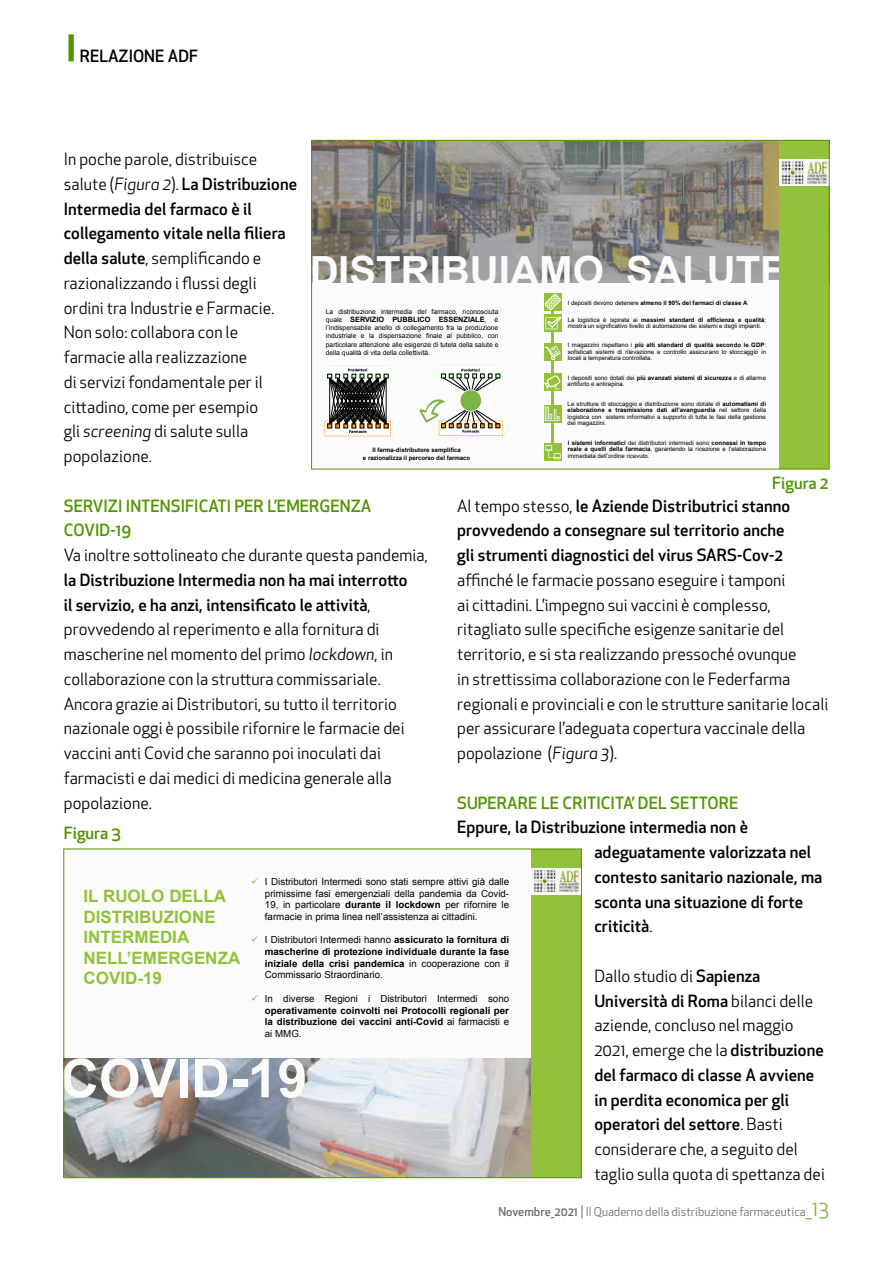
<style>
.page{position:relative;width:893px;height:1263px;background:#fff}
.page>*{position:absolute;margin:0;border:0;box-sizing:border-box;transform-origin:0 0}
.t1{font:700 53.55px "Arial";color:#fbfbfb}
.t2{font:700 40.2px "Arial";color:#fbfbfb}
.t3{font:700 17.1px "Arial";color:#92c23a}
.t4{font:700 16.95px/20.4px "Arial";color:#92c23a}
.t5{font:700 16.95px "Arial";color:#92c23a}
.t6{font:16.5px/24.8px "Apex New";letter-spacing:.005em;color:#000}
.t7{font:500 16.5px/24.8px "Apex New";letter-spacing:.005em;color:#000}
.t8{font:500 16.5px/24.8px "Apex New";letter-spacing:.005em;color:#519401}
.t9{font:12px "Apex New";color:#706f6f}
.t10{font:700 9.75px/11.7px "Arial";color:#000;text-align:justify}
.t11{font:9.75px/11.7px "Arial";color:#000;text-align:justify}
.t12{font:700 7.35px "Arial";color:#000}
.t13{font:6.75px/8.1px "Arial";color:#000;text-align:justify}
.t14{font:6px/6.6px "Arial";color:#000;text-align:justify}
.t15{font:700 6px/7.4px "Arial";color:#000;text-align:center}
.s1{font-style:italic}
.s2{font-weight:500}
.s3{font-weight:400}
.s4{font-weight:700}
.s5{font-style:inherit}
.s6{font-weight:400;font-size:6.75px}
.s7{color:#92c23a}
.s8{font-size:13.5px}
.s9{font-size:21px;color:#85b44d}
</style>
<div class="page">
<div style="left:312px;top:140px;width:517px;height:329px;background:#fbfbfb"></div>
<hr style="left:552px;top:297px;width:2px;height:164px;background:#92c23a">
<img style="left:313px;top:142px;width:466px;height:141px">
<svg style="left:325px;top:366px;width:66px;height:70px"></svg>
<hr style="left:386px;top:378px;width:1px;height:46px;background:#000">
<div style="left:544px;top:293px;width:17px;height:18px;background:#92c23a"></div>
<svg style="left:544px;top:315px;width:17px;height:17px"></svg>
<div style="left:544px;top:343px;width:17px;height:18px;background:#92c23a"></div>
<svg style="left:544px;top:374px;width:17px;height:17px"></svg>
<svg style="left:544px;top:405px;width:17px;height:17px"></svg>
<svg style="left:544px;top:444px;width:17px;height:17px"></svg>
<svg style="left:419px;top:366px;width:84px;height:70px"></svg>
<svg style="left:545px;top:294px;width:16px;height:16px"></svg>
<svg style="left:545px;top:316px;width:17px;height:13px"></svg>
<svg style="left:545px;top:345px;width:16px;height:15px"></svg>
<svg style="left:544px;top:375px;width:16px;height:14px"></svg>
<svg style="left:545px;top:405px;width:15px;height:16px"></svg>
<svg style="left:545px;top:445px;width:16px;height:14px"></svg>
<div style="left:779px;top:140px;width:50px;height:329px;background:#92c23a"></div>
<img style="left:779px;top:159px;width:48px;height:27px">
<div style="left:64px;top:849px;width:517px;height:329px;background:#fbfbfb"></div>
<img style="left:66px;top:1059px;width:465px;height:117px">
<div style="left:531px;top:849px;width:50px;height:329px;background:#92c23a"></div>
<img style="left:531px;top:868px;width:49px;height:26px">
<p class="t7" style="left:68px;top:43px;width:132px"><sup>|</sup> RELAZIONE ADF</p>
<p class="t6" style="left:64px;top:147px;width:235px">In poche parole, distribuisce salute (<span class="s1">Figura 2</span>). <span class="s2">La Distribuzione<br>Intermedia del farmaco è il collegamento vitale nella filiera della salute</span>, semplificando e razionalizzando i flussi degli ordini tra Industrie e Farmacie.<br>Non solo: collabora con le farmacie alla realizzazione<br>di servizi fondamentale per il cittadino, come per esempio<br>gli <span class="s1">screening</span> di salute sulla popolazione.</p>
<p class="t8" style="left:64px;top:493px;width:309px">SERVIZI INTENSIFICATI PER L’EMERGENZA<br>COVID-19</p>
<p class="t6" style="left:64px;top:543px;width:366px">Va inoltre sottolineato che durante questa pandemia,</p>
<p class="t6" style="left:64px;top:567px;width:345px"><span class="s2">la Distribuzione Intermedia non ha mai interrotto il servizio, e ha anzi, intensificato le attività</span>, provvedendo al reperimento e alla fornitura di mascherine nel momento del primo <span class="s1">lockdown</span>, in collaborazione con la struttura commissariale.<br>Ancora grazie ai Distributori, su tutto il territorio nazionale oggi è possibile rifornire le farmacie dei vaccini anti Covid che saranno poi inoculati dai farmacisti e dai medici di medicina generale alla popolazione.</p>
<h2 class="t2" style="left:309px;top:244px;width:479px">DISTRIBUIAMO SALUTE</h2>
<p class="t15" style="left:568px;top:300px;width:181px"><span class="s3">I depositi devono detenere</span> almeno il 90% dei farmaci di classe A</p>
<p class="t14" style="left:568px;top:316px;width:200px">La logistica è ispirata ai <span class="s4">massimi standard di efficienza e qualità</span>; mostra un significativo livello di automazione dei sistemi e degli impianti.</p>
<p class="t14" style="left:568px;top:342px;width:200px">I magazzini rispettano i <span class="s4">più alti standard di qualità secondo le GDP</span>: sofisticati sistemi di rilevazione e controllo assicurano lo stoccaggio in locali a temperatura controllata.</p>
<p class="t14" style="left:568px;top:374px;width:200px">I depositi sono dotati dei <span class="s4">più avanzati sistemi di sicurezza</span> e di allarme antifurto e antirapina.</p>
<p class="t14" style="left:568px;top:400px;width:200px">Le strutture di stoccaggio e distribuzione sono dotate di <span class="s4">automatismi di elaborazione e trasmissione dati</span> <span class="s4">all’avanguardia</span> nel settore della logistica con sistemi informativi a supporto di tutte le fasi della gestione dei magazzini.</p>
<p class="t14" style="left:568px;top:439px;width:200px"><span class="s4">I sistemi informatici</span> dei distributori intermedi sono <span class="s4">connessi in tempo reale a quelli della farmacia</span>, garantendo la ricezione e <span class="s5">l’elaborazione </span>immediata <span class="s5">dell’ordine</span> ricevuto.</p>
<p class="t13" style="left:326px;top:307px;width:174px">La distribuzione intermedia del farmaco, riconosciuta</p>
<p class="t12" style="left:326px;top:315px;width:174px"><span class="s6">quale</span> SERVIZIO PUBBLICO ESSENZIALE<span class="s3">,</span> <span class="s6">è</span></p>
<p class="t13" style="left:326px;top:324px;width:174px"><span class="s5">l’indispensabile</span> anello di collegamento fra la produzione industriale e la dispensazione finale al pubblico, con particolare attenzione alle esigenze di tutela della salute e della qualità di vita della collettività.</p>
<p class="t15" style="left:363px;top:447px;width:109px">Il farma-distributore semplifica<br>e razionalizza il percorso del farmaco</p>
<p class="t8" style="left:772px;top:470px;width:58px">Figura 2</p>
<p class="t7" style="left:457px;top:493px;width:335px"><span class="s3">Al tempo stesso,</span> le Aziende Distributrici stanno provvedendo a consegnare sul territorio anche gli strumenti diagnostici del virus SARS-Cov-2</p>
<p class="t6" style="left:457px;top:567px;width:373px">affinché le farmacie possano eseguire i tamponi<br>ai cittadini. L’impegno sui vaccini è complesso, ritagliato sulle specifiche esigenze sanitarie del territorio, e si sta realizzando pressoché ovunque<br>in strettissima collaborazione con le Federfarma regionali e provinciali e con le strutture sanitarie locali per assicurare l’adeguata copertura vaccinale della popolazione (<span class="s1">Figura 3</span>).</p>
<p class="t8" style="left:457px;top:790px;width:283px">SUPERARE LE CRITICITA’ DEL SETTORE</p>
<p class="t7" style="left:594px;top:815px;width:230px;text-indent:-137px">Eppure, la Distribuzione intermedia non è adeguatamente valorizzata nel contesto sanitario nazionale, ma sconta una situazione di forte criticità<span class="s3">.</span></p>
<p class="t6" style="left:594px;top:963px;width:232px">Dallo studio di <span class="s2">Sapienza<br>Università di Roma</span> bilanci delle aziende, concluso nel maggio<br>2021, emerge che la <span class="s2">distribuzione del farmaco di classe A avviene in perdita economica per gli operatori del settore</span>. Basti considerare che, a seguito del taglio sulla quota di spettanza dei</p>
<p class="t8" style="left:64px;top:821px;width:59px">Figura 3</p>
<p class="t11" style="left:265px;top:876px;width:246px;text-indent:-14px"><span class="s7">✓</span> I Distributori Intermedi sono stati sempre attivi già dalle primissime fasi emergenziali della pandemia da Covid-19, in particolare <span class="s4">durante il lockdown</span> per rifornire le farmacie in prima linea <span class="s5">nell’assistenza</span> ai cittadini.</p>
<p class="t10" style="left:265px;top:934px;width:246px;text-indent:-14px"><span class="s7">✓</span> <span class="s3">I Distributori Intermedi hanno</span> assicurato la fornitura di mascherine di protezione individuale durante la fase iniziale della crisi pandemica <span class="s3">in cooperazione con il Commissario Straordinario.</span></p>
<p class="t10" style="left:265px;top:993px;width:246px;text-indent:-14px"><span class="s7">✓</span> <span class="s3">In diverse Regioni i Distributori Intermedi sono </span>operativamente coinvolti nei Protocolli regionali per la distribuzione dei vaccini anti-Covid <span class="s3">ai farmacisti e ai MMG.</span></p>
<h1 class="t1" style="left:60px;top:1043px;width:248px">COVID-19</h1>
<p class="t3" style="left:83px;top:885px;width:144px">IL RUOLO DELLA</p>
<p class="t4" style="left:83px;top:907px;width:134px">DISTRIBUZIONE<br>INTERMEDIA</p>
<p class="t5" style="left:83px;top:946px;width:158px">NELL’EMERGENZA</p>
<p class="t4" style="left:83px;top:969px;width:80px">COVID-19</p>
<p class="t9" style="left:498px;top:1204px;width:332px"><span class="s2">Novembre_2021</span> <span class="s8">|</span> Il Quaderno della distribuzione farmaceutica<span class="s9">_13</span></p>
</div>
